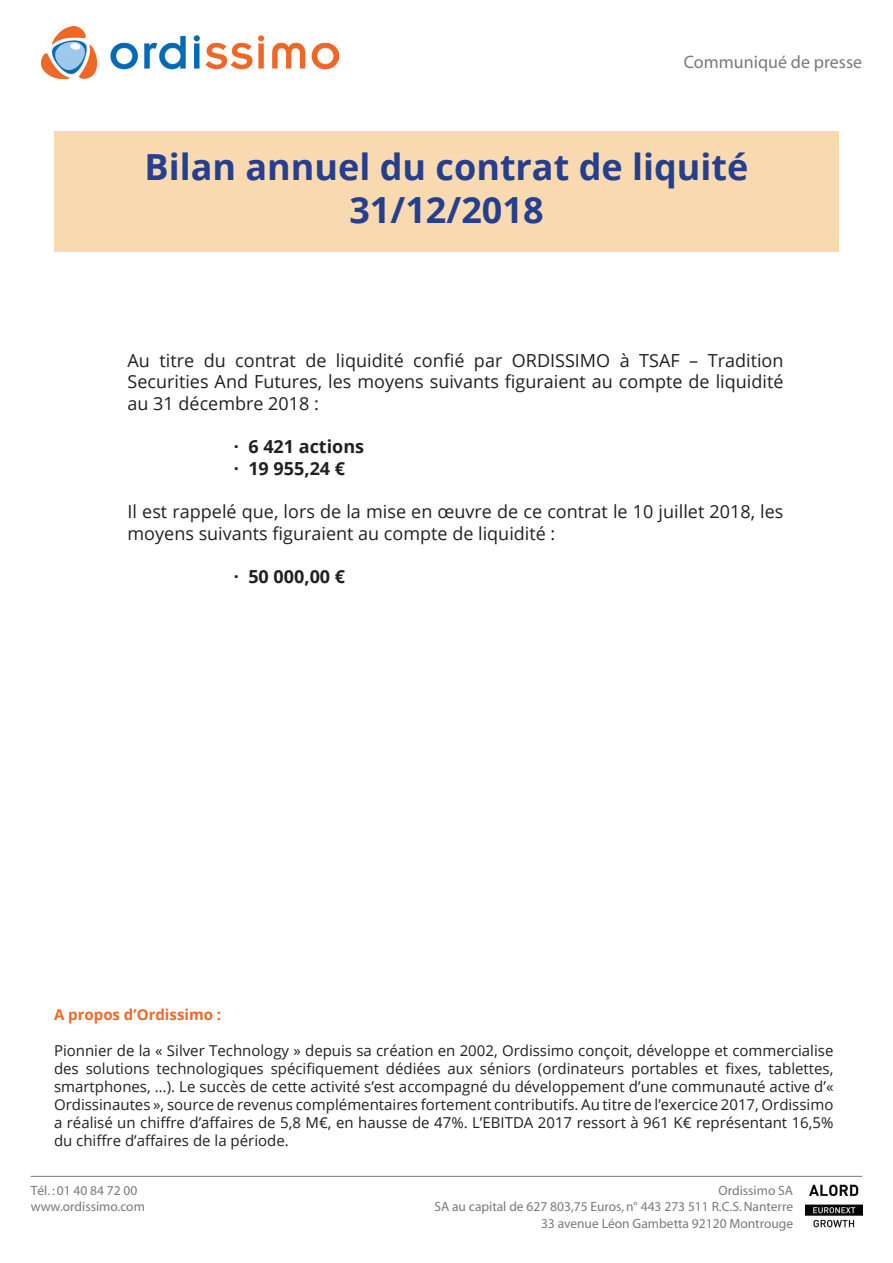
<style>
.page{position:relative;width:893px;height:1263px;background:#fff}
.page>*{position:absolute;margin:0;border:0;box-sizing:border-box;transform-origin:0 0}
.t1{font:700 36px/43.2px "Open Sans";color:#253f8e;text-align:center}
.t2{font:18px/21.6px "Open Sans";color:#231f20;text-align:justify}
.t3{font:700 18px/21.6px "Open Sans";color:#231f20}
.t4{font:18px "Myriad";color:#787a7d}
.t5{font:15px/18px "Open Sans";color:#231f20;text-align:justify}
.t6{font:700 15px "Open Sans";color:#ee6828}
.t7{font:13.5px/16.2px "Myriad";color:#787a7d;text-align:right}
</style>
<div class="page">
<hr style="left:31px;top:1176px;width:831px;height:1px;background:#787a7d">
<img style="left:41px;top:26px;width:297px;height:53px">
<img style="left:805px;top:1184px;width:57px;height:44px">
<div style="left:54px;top:131px;width:785px;height:121px;background:#f9dab0"></div>
<p class="t4" style="left:684px;top:53px;width:180px">Communiqué de presse</p>
<h1 class="t1" style="left:145px;top:144px;width:605px">Bilan annuel du contrat de liquité<br>31/12/2018</h1>
<p class="t2" style="left:128px;top:349px;width:657px">Au titre du contrat de liquidité confié par ORDISSIMO à TSAF – Tradition Securities And Futures, les moyens suivants figuraient au compte de liquidité au 31 décembre 2018 :</p>
<p class="t3" style="left:234px;top:435px;width:132px">· 6 421 actions · 19 955,24 €</p>
<p class="t2" style="left:128px;top:500px;width:657px">Il est rappelé que, lors de la mise en œuvre de ce contrat le 10 juillet 2018, les moyens suivants figuraient au compte de liquidité :</p>
<p class="t3" style="left:234px;top:565px;width:113px">· 50 000,00 €</p>
<p class="t6" style="left:54px;top:1004px;width:169px">A propos d’Ordissimo :</p>
<p class="t5" style="left:54px;top:1041px;width:781px">Pionnier de la « Silver Technology » depuis sa création en 2002, Ordissimo conçoit, développe et commercialise des solutions technologiques spécifiquement dédiées aux séniors (ordinateurs portables et fixes, tablettes, smartphones, …). Le succès de cette activité s’est accompagné du développement d’une communauté active d’« Ordissinautes », source de revenus complémentaires fortement contributifs. Au titre de l’exercice 2017, Ordissimo a réalisé un chiffre d’affaires de 5,8 M€, en hausse de 47%. L’EBITDA 2017 ressort à 961 K€ représentant 16,5% du chiffre d’affaires de la période.</p>
<p class="t7" style="left:31px;top:1183px;width:116px;text-align:left">Tél. : 01 40 84 72 00 www.ordissimo.com</p>
<p class="t7" style="left:434px;top:1183px;width:360px">Ordissimo SA<br>SA au capital de 627 803,75 Euros, n° 443 273 511 R.C.S. Nanterre<br>33 avenue Léon Gambetta 92120 Montrouge</p>
</div>
